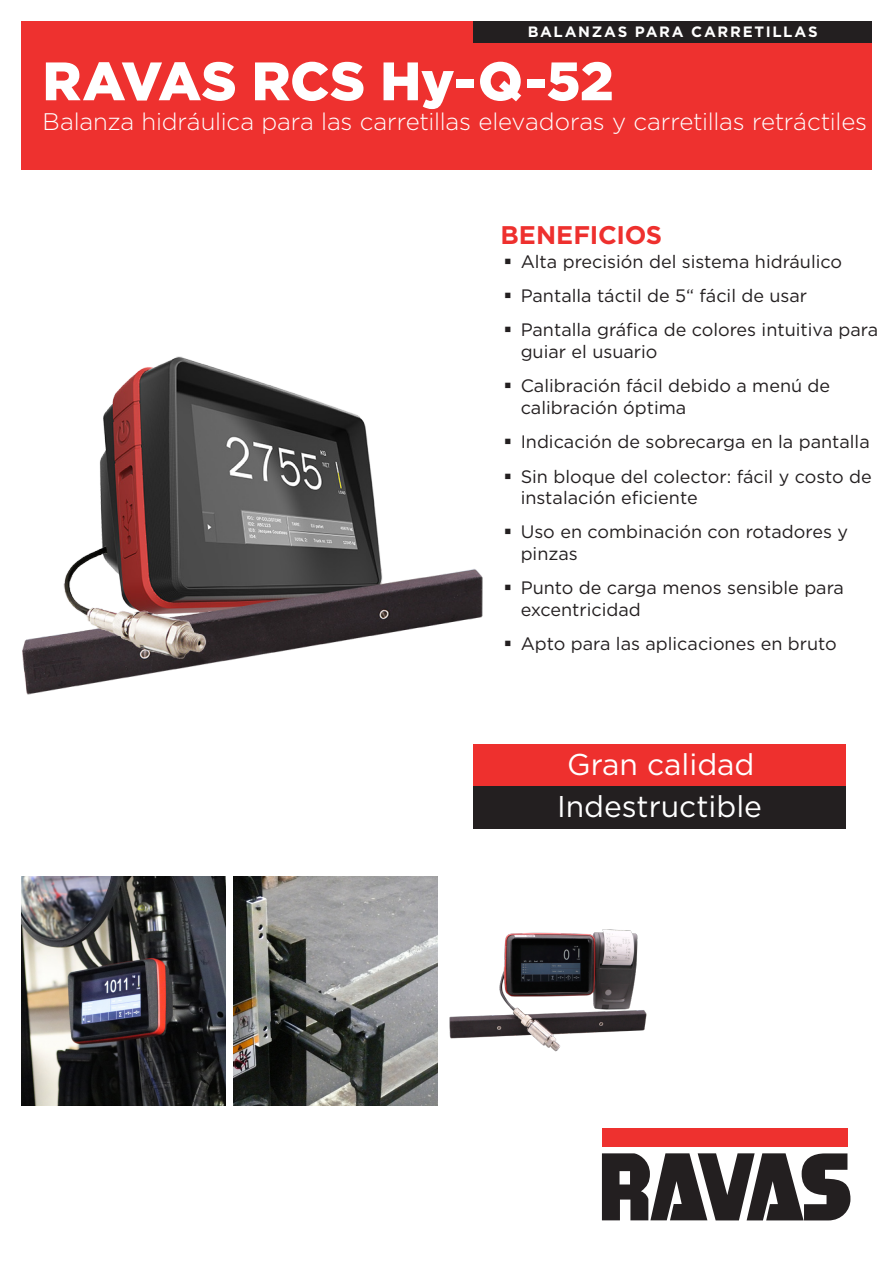
<style>
.page{position:relative;width:893px;height:1263px;background:#fff}
.page>*{position:absolute;margin:0;border:0;box-sizing:border-box;transform-origin:0 0}
.t1{font:900 54px "Gotham";letter-spacing:-.01em;color:#fff}
.t2{font:30px "Gotham";color:#fff}
.t3{font:700 25.5px "Gotham";letter-spacing:-.01em;color:#ee302e}
.t4{font:300 24px "Gotham";letter-spacing:-.01em;color:#fff}
.t5{font:18px/21.6px "Gotham";color:#231f20}
.t6{font:700 15px "Gotham";letter-spacing:.11em;color:#fff}
</style>
<div class="page">
<img style="left:22px;top:356px;width:461px;height:339px">
<div style="left:21px;top:21px;width:851px;height:149px;background:#ee312f"></div>
<img style="left:21px;top:876px;width:204px;height:230px">
<div style="left:473px;top:744px;width:372px;height:43px;background:#ee302e"></div>
<div style="left:473px;top:787px;width:372px;height:42px;background:#231f20"></div>
<div style="left:602px;top:1128px;width:245px;height:19px;background:#ee312f"></div>
<svg style="left:602px;top:1153px;width:248px;height:67px"></svg>
<div style="left:473px;top:21px;width:399px;height:22px;background:#231f20"></div>
<img style="left:234px;top:876px;width:204px;height:230px">
<img style="left:449px;top:929px;width:198px;height:123px">
<p class="t6" style="left:528px;top:22px;width:292px">BALANZAS PARA CARRETILLAS</p>
<p class="t1" style="left:43px;top:44px;width:573px">RAVAS RCS Hy-Q-52</p>
<p class="t4" style="left:43px;top:106px;width:826px">Balanza hidráulica para las carretillas elevadoras y carretillas retráctiles</p>
<p class="t3" style="left:500px;top:218px;width:163px">BENEFICIOS</p>
<p class="t5" style="left:521px;top:250px;width:323px">Alta precisión del sistema hidráulico</p>
<p class="t5" style="left:521px;top:284px;width:288px">Pantalla táctil de 5“ fácil de usar</p>
<p class="t5" style="left:521px;top:319px;width:359px">Pantalla gráfica de colores intuitiva para guiar el usuario</p>
<p class="t5" style="left:521px;top:375px;width:311px">Calibración fácil debido a menú de calibración óptima</p>
<p class="t5" style="left:521px;top:431px;width:351px">Indicación de sobrecarga en la pantalla</p>
<p class="t5" style="left:521px;top:465px;width:353px">Sin bloque del colector: fácil y costo de instalación eficiente</p>
<p class="t5" style="left:521px;top:521px;width:329px">Uso en combinación con rotadores y pinzas</p>
<p class="t5" style="left:521px;top:577px;width:325px">Punto de carga menos sensible para excentricidad</p>
<p class="t5" style="left:521px;top:633px;width:318px">Apto para las aplicaciones en bruto</p>
<p class="t2" style="left:567px;top:745px;width:189px">Gran calidad</p>
<p class="t2" style="left:557px;top:787px;width:206px">Indestructible</p>
</div>
